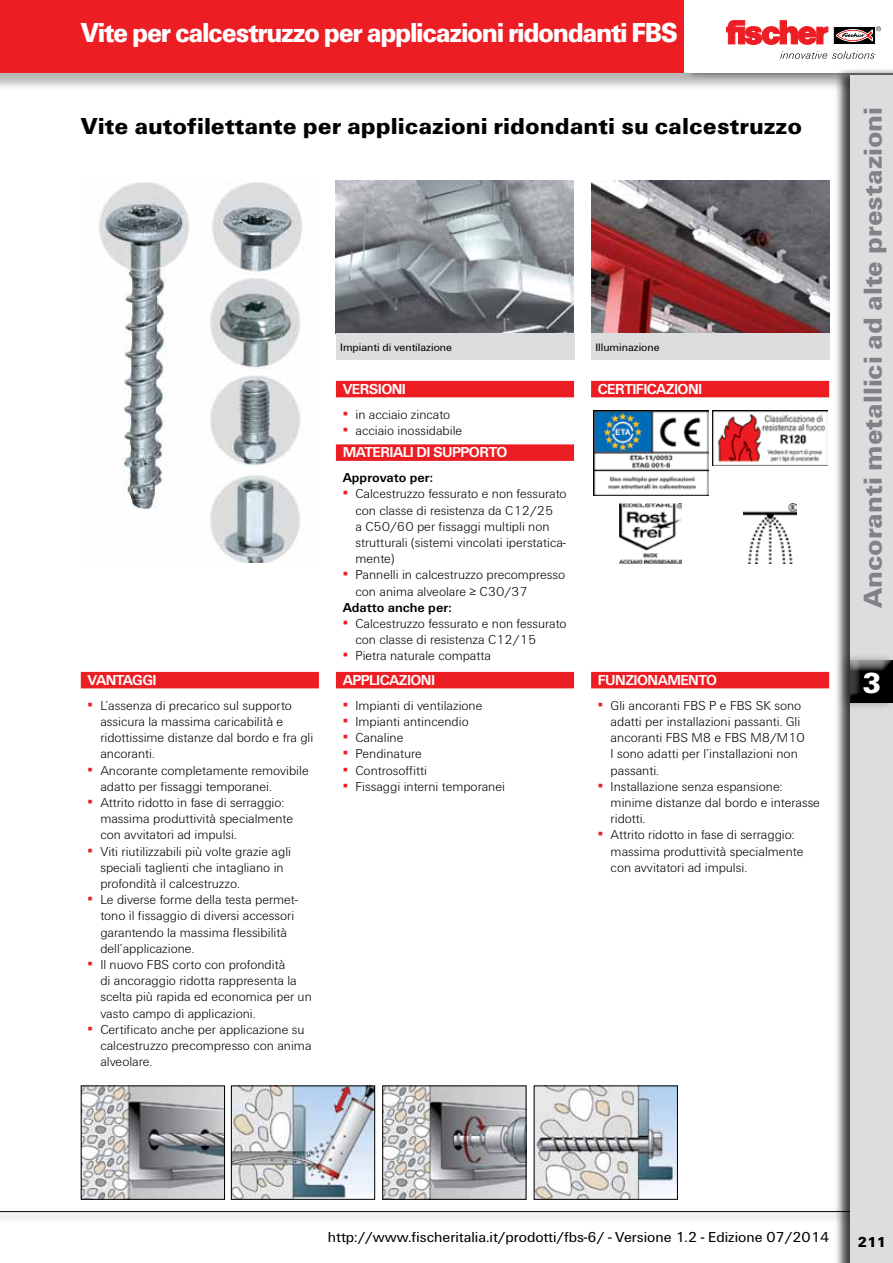
<style>
.page{position:relative;width:893px;height:1263px;background:#fff}
.page>*{position:absolute;margin:0;border:0;box-sizing:border-box;transform-origin:0 0}
.t1{font:900 30px "Fi We";color:#fff}
.t2{font:900 28.5px "Fi We";letter-spacing:-.05em;color:#fff;scale:.91 1}
.t3{font:900 27px "Fi We";color:#808285}
.t4{font:900 24px "Fi We";color:#000}
.t5{font:15px "Fi We";color:#000}
.t6{font:700 15px "Fi We";letter-spacing:-.04em;color:#fff}
.t7{font:700 15px "Fi We";letter-spacing:.005em;color:#fff}
.t8{font:700 15px "Fi We";letter-spacing:.025em;color:#fff}
.t9{font:900 15px "Fi We";color:#000}
.t10{font:300 13.5px/16.2px "Fi We";color:#000}
.t11{font:700 13.5px "Fi We";color:#000}
.t12{font:11.25px "Fi We";color:#000}
.s1{font-weight:400;color:#ed1d24}
</style>
<div class="page">
<div style="left:0;top:1207px;width:893px;height:17px;background:#000;opacity:.75"></div>
<hr style="left:0;top:1211px;width:893px;height:1px;background:#000">
<div style="left:0;top:0;width:893px;height:91px;background:#000;opacity:.29"></div>
<div style="left:0;top:0;width:893px;height:72px;background:#ed1d24"></div>
<div style="left:683px;top:0;width:210px;height:80px;background:#000;opacity:.75"></div>
<div style="left:685px;top:0;width:208px;height:72px;background:#fff"></div>
<svg style="left:834px;top:27px;width:41px;height:17px"></svg>
<svg style="left:726px;top:21px;width:102px;height:24px"></svg>
<svg style="left:836px;top:26px;width:45px;height:15px"></svg>
<svg style="left:780px;top:51px;width:95px;height:8px"></svg>
<div style="left:834px;top:67px;width:59px;height:1196px;background:#000;opacity:.75"></div>
<div style="left:850px;top:75px;width:43px;height:1188px;background:#dcddde"></div>
<div style="left:838px;top:652px;width:55px;height:59px;background:#000;opacity:.3"></div>
<div style="left:849px;top:660px;width:44px;height:45px;background:#000;opacity:.75"></div>
<hr style="left:892px;top:660px;width:1px;height:43px;background:#000">
<img style="left:336px;top:180px;width:238px;height:153px">
<div style="left:336px;top:333px;width:238px;height:27px;background:#dcddde"></div>
<img style="left:591px;top:180px;width:238px;height:153px">
<div style="left:591px;top:333px;width:238px;height:27px;background:#dcddde"></div>
<img style="left:233px;top:1087px;width:140px;height:111px">
<div style="left:231px;top:1085px;width:144px;height:115px;border:1px solid #000"></div>
<img style="left:384px;top:1087px;width:140px;height:111px">
<div style="left:382px;top:1085px;width:144px;height:115px;border:1px solid #000"></div>
<img style="left:536px;top:1087px;width:140px;height:111px">
<div style="left:534px;top:1085px;width:144px;height:115px;border:1px solid #000"></div>
<img style="left:98px;top:182px;width:205px;height:381px">
<img style="left:83px;top:1087px;width:140px;height:111px">
<div style="left:81px;top:1085px;width:144px;height:115px;border:1px solid #000"></div>
<img style="left:593px;top:410px;width:115px;height:85px">
<img style="left:712px;top:410px;width:115px;height:56px">
<div style="left:336px;top:381px;width:238px;height:16px;background:#ed1d24"></div>
<div style="left:81px;top:672px;width:238px;height:16px;background:#ed1d24"></div>
<div style="left:336px;top:672px;width:238px;height:16px;background:#ed1d24"></div>
<div style="left:591px;top:672px;width:238px;height:16px;background:#ed1d24"></div>
<div style="left:336px;top:444px;width:238px;height:17px;background:#ed1d24"></div>
<div style="left:591px;top:381px;width:238px;height:16px;background:#ed1d24"></div>
<img style="left:620px;top:504px;width:61px;height:60px">
<img style="left:743px;top:504px;width:53px;height:60px">
<h2 class="t2" style="left:81px;top:16px;width:658px">Vite per calcestruzzo per applicazioni ridondanti FBS</h2>
<h3 class="t4" style="left:81px;top:113px;width:723px">Vite autofilettante per applicazioni ridondanti su calcestruzzo</h3>
<p class="t12" style="left:340px;top:341px;width:113px">Impianti di ventilazione</p>
<p class="t12" style="left:595px;top:341px;width:66px">Illuminazione</p>
<p class="t8" style="left:88px;top:672px;width:71px">VANTAGGI</p>
<p class="t10" style="left:100px;top:697px;width:214px;text-indent:-13px"><span class="s1">▪</span> L’assenza di precarico sul supporto assicura la massima caricabilità e ridottissime distanze dal bordo e fra gli ancoranti.</p>
<p class="t10" style="left:100px;top:762px;width:210px;text-indent:-13px"><span class="s1">▪</span> Ancorante completamente removibile adatto per fissaggi temporanei.</p>
<p class="t10" style="left:100px;top:794px;width:194px;text-indent:-13px"><span class="s1">▪</span> Attrito ridotto in fase di serraggio: massima produttività specialmente con avvitatori ad impulsi.</p>
<p class="t10" style="left:100px;top:843px;width:192px;text-indent:-13px"><span class="s1">▪</span> Viti riutilizzabili più volte grazie agli speciali taglienti che intagliano in profondità il calcestruzzo.</p>
<p class="t10" style="left:100px;top:892px;width:199px;text-indent:-13px"><span class="s1">▪</span> Le diverse forme della testa permet&shy;tono il fissaggio di diversi accessori garantendo la massima flessibilità dell’applicazione.</p>
<p class="t10" style="left:100px;top:956px;width:213px;text-indent:-13px"><span class="s1">▪</span> Il nuovo FBS corto con profondità<br>di ancoraggio ridotta rappresenta la scelta più rapida ed economica per un vasto campo di applicazioni.</p>
<p class="t10" style="left:100px;top:1021px;width:213px;text-indent:-13px"><span class="s1">▪</span> Certificato anche per applicazione su calcestruzzo precompresso con anima alveolare.</p>
<p class="t6" style="left:343px;top:381px;width:65px">VERSIONI</p>
<p class="t10" style="left:343px;top:406px;width:109px"><span class="s1">▪</span> in acciaio zincato</p>
<p class="t10" style="left:343px;top:422px;width:121px"><span class="s1">▪</span> acciaio inossidabile</p>
<p class="t7" style="left:343px;top:444px;width:166px">MATERIALI DI SUPPORTO</p>
<p class="t11" style="left:343px;top:470px;width:92px">APPROVATO PER:</p>
<p class="t10" style="left:355px;top:486px;width:213px;text-indent:-13px"><span class="s1">▪</span> Calcestruzzo fessurato e non fessurato con classe di resistenza da C12/25<br>a C50/60 per fissaggi multipli non strutturali (sistemi vincolati iperstatica&shy;mente)</p>
<p class="t10" style="left:355px;top:567px;width:211px;text-indent:-13px"><span class="s1">▪</span> Pannelli in calcestruzzo precompresso con anima alveolare ≥ C30/37</p>
<p class="t11" style="left:343px;top:600px;width:111px">ADATTO ANCHE PER:</p>
<p class="t10" style="left:355px;top:616px;width:213px;text-indent:-13px"><span class="s1">▪</span> Calcestruzzo fessurato e non fessurato con classe di resistenza C12/15</p>
<p class="t10" style="left:343px;top:648px;width:150px"><span class="s1">▪</span> Pietra naturale compatta</p>
<p class="t6" style="left:343px;top:672px;width:94px">APPLICAZIONI</p>
<p class="t10" style="left:343px;top:697px;width:141px"><span class="s1">▪</span> Impianti di ventilazione</p>
<p class="t10" style="left:343px;top:713px;width:128px"><span class="s1">▪</span> Impianti antincendio</p>
<p class="t10" style="left:343px;top:730px;width:62px"><span class="s1">▪</span> Canaline</p>
<p class="t10" style="left:343px;top:746px;width:81px"><span class="s1">▪</span> Pendinature</p>
<p class="t10" style="left:343px;top:762px;width:86px"><span class="s1">▪</span> Controsoffitti</p>
<p class="t10" style="left:343px;top:778px;width:164px"><span class="s1">▪</span> Fissaggi interni temporanei</p>
<p class="t6" style="left:598px;top:381px;width:106px">CERTIFICAZIONI</p>
<p class="t6" style="left:598px;top:672px;width:121px">FUNZIONAMENTO</p>
<p class="t10" style="left:611px;top:697px;width:196px;text-indent:-13px"><span class="s1">▪</span> Gli ancoranti FBS P e FBS SK sono adatti per installazioni passanti. Gli ancoranti FBS M8 e FBS M8/M10<br>I sono adatti per l‘installazioni non passanti.</p>
<p class="t10" style="left:611px;top:778px;width:211px;text-indent:-13px"><span class="s1">▪</span> Installazione senza espansione: minime distanze dal bordo e interasse ridotti.</p>
<p class="t10" style="left:611px;top:827px;width:194px;text-indent:-13px"><span class="s1">▪</span> Attrito ridotto in fase di serraggio: massima produttività specialmente con avvitatori ad impulsi.</p>
<h3 class="t3" style="left:857px;top:608px;width:503px;rotate:-90deg">Ancoranti metallici ad alte prestazioni</h3>
<h1 class="t1" style="left:862px;top:666px;width:20px">3</h1>
<p class="t5" style="left:328px;top:1228px;width:503px">http://www.fischeritalia.it/prodotti/fbs-6/ - Versione 1.2 - Edizione 07/2014</p>
<p class="t9" style="left:858px;top:1234px;width:29px">211</p>
</div>
